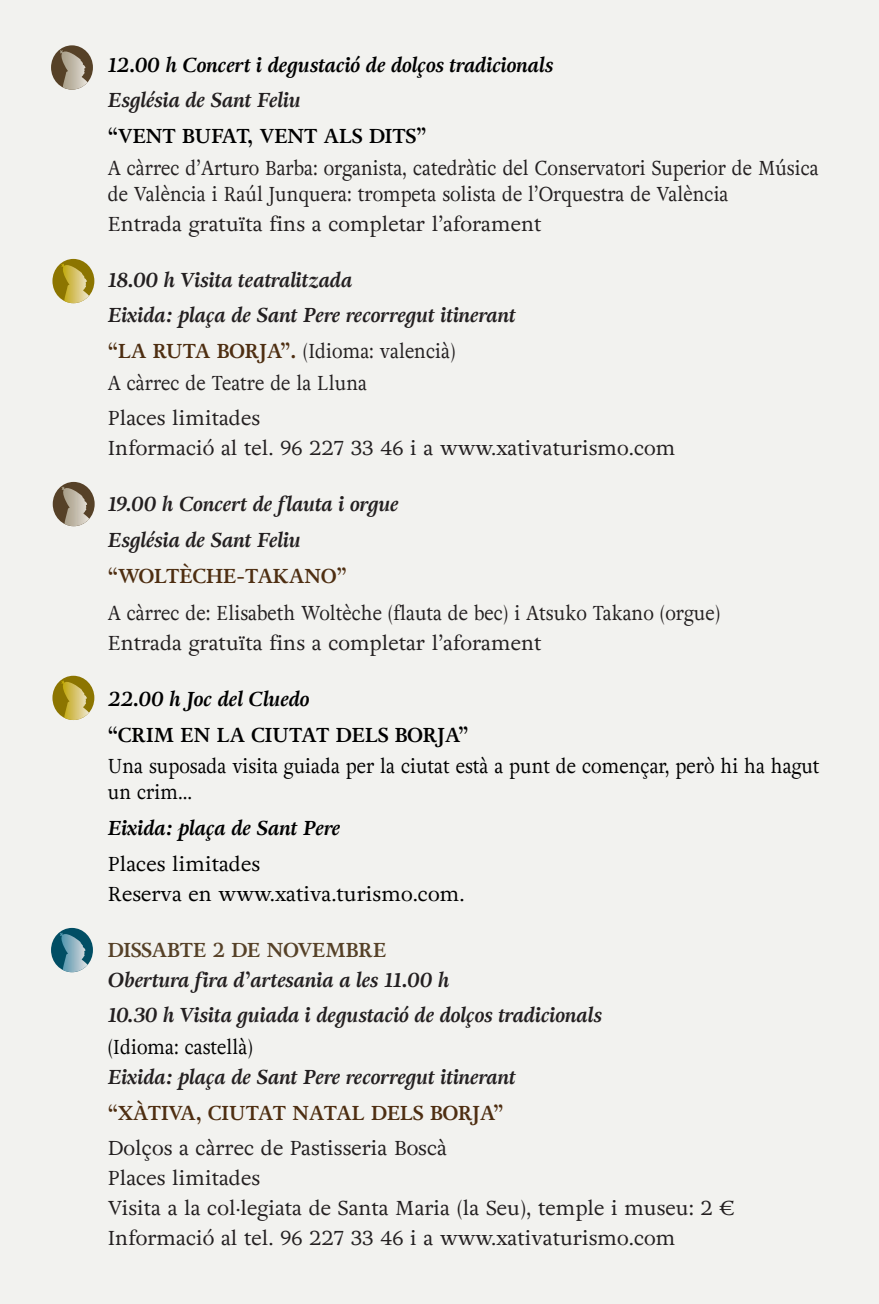
<style>
.page{position:relative;width:879px;height:1304px;background:#f2f2ef}
.page>*{position:absolute;margin:0;border:0;box-sizing:border-box;transform-origin:0 0}
.AA-TEXT{font:20px "Adriane Text W01";color:#231f20}
.AA-lloc_i_HORA{font:italic 700 20px "Adriane Text W01";color:#231f20}
.aa-text-sub{font:20px/26px "Adriane Text W01";color:#231f20;scale:.9 1}
.aa-text-sub-2{font:20px/26px "Adriane Text W01";color:#000;scale:.9 1}
.AA-lloc_i_HORA-2{font:italic 700 20px "Adriane Text W01";color:#000}
.aa-titol_activitat{font:700 20px "Adriane Text W01";color:#000}
.AA-TEXT-2{font:20px "Adriane Text W01";color:#000}
.aa-titol_activitat-2{font:700 20px "Adriane Text W01";color:#4e2e11}
.aa-titol_activitat-3{font:20px "Adriane Text W01";color:#231f20;scale:.9 1}
.aa-dia{font:700 20px "Adriane Text W01";color:#564127}
.s1{font-weight:700;color:#4e2e11}
</style>
<div class="page">
<div style="left:52px;top:259px;width:42px;height:44px;background:#8c7500;border-radius:50%"></div>
<svg style="left:61px;top:264px;width:28px;height:39px"></svg>
<div style="left:53px;top:482px;width:42px;height:44px;background:#564127;border-radius:50%"></div>
<svg style="left:62px;top:487px;width:27px;height:39px"></svg>
<div style="left:51px;top:45px;width:42px;height:45px;background:#564127;border-radius:50%"></div>
<svg style="left:60px;top:50px;width:28px;height:40px"></svg>
<div style="left:52px;top:676px;width:42px;height:44px;background:#8c7500;border-radius:50%"></div>
<svg style="left:61px;top:681px;width:28px;height:39px"></svg>
<div style="left:51px;top:928px;width:42px;height:44px;background:#014e64;border-radius:50%"></div>
<svg style="left:60px;top:933px;width:28px;height:39px"></svg>
<p class="AA-lloc_i_HORA-2" style="left:108px;top:52px;width:447px">12.00 h Concert i degustació de dolços tradicionals</p>
<p class="AA-lloc_i_HORA" style="left:108px;top:88px;width:194px">Església de Sant Feliu</p>
<p class="aa-titol_activitat" style="left:108px;top:124px;width:320px">“VENT BUFAT, VENT ALS DITS”</p>
<p class="aa-text-sub" style="left:108px;top:155px;width:791px">A càrrec d’Arturo Barba: organista, catedràtic del Conservatori Superior de Música de València i Raúl Junquera: trompeta solista de l’Orquestra de València</p>
<p class="AA-TEXT" style="left:108px;top:211px;width:435px">Entrada gratuïta fins a completar l’aforament</p>
<p class="AA-lloc_i_HORA" style="left:108px;top:267px;width:246px">18.00 h Visita teatralitzada</p>
<p class="AA-lloc_i_HORA" style="left:108px;top:303px;width:409px">Eixida: plaça de Sant Pere recorregut itinerant</p>
<p class="aa-titol_activitat-3" style="left:108px;top:339px;width:388px"><span class="s1">“LA RUTA BORJA”.</span> (Idioma: valencià)</p>
<p class="aa-text-sub" style="left:108px;top:370px;width:290px">A càrrec de Teatre de la Lluna</p>
<p class="AA-TEXT" style="left:108px;top:406px;width:154px">Places limitades</p>
<p class="AA-TEXT" style="left:108px;top:436px;width:569px">Informació al tel. 96 227 33 46 i a www.xativaturismo.com</p>
<p class="AA-lloc_i_HORA" style="left:108px;top:492px;width:293px">19.00 h Concert de flauta i orgue</p>
<p class="AA-lloc_i_HORA" style="left:108px;top:528px;width:194px">Església de Sant Feliu</p>
<p class="aa-titol_activitat-2" style="left:108px;top:563px;width:240px">“WOLTÈCHE-TAKANO”</p>
<p class="aa-text-sub" style="left:108px;top:600px;width:682px">A càrrec de: Elisabeth Woltèche (flauta de bec) i Atsuko Takano (orgue)</p>
<p class="AA-TEXT" style="left:108px;top:631px;width:435px">Entrada gratuïta fins a completar l’aforament</p>
<p class="AA-lloc_i_HORA-2" style="left:108px;top:687px;width:203px">22.00 h Joc del Cluedo</p>
<p class="aa-titol_activitat" style="left:108px;top:722px;width:362px">“CRIM EN LA CIUTAT DELS BORJA”</p>
<p class="aa-text-sub-2" style="left:108px;top:754px;width:792px">Una suposada visita guiada per la ciutat està a punt de començar, però hi ha hagut un crim...</p>
<p class="AA-lloc_i_HORA-2" style="left:108px;top:816px;width:234px">Eixida: plaça de Sant Pere</p>
<p class="AA-TEXT-2" style="left:108px;top:851px;width:154px">Places limitades</p>
<p class="AA-TEXT-2" style="left:108px;top:881px;width:358px">Reserva en www.xativa.turismo.com.</p>
<p class="aa-dia" style="left:108px;top:937px;width:280px">DISSABTE 2 DE NOVEMBRE</p>
<p class="AA-lloc_i_HORA" style="left:108px;top:967px;width:343px">Obertura fira d’artesania a les 11.00 h</p>
<p class="AA-lloc_i_HORA" style="left:108px;top:1003px;width:496px">10.30 h Visita guiada i degustació de dolços tradicionals</p>
<p class="aa-text-sub-2" style="left:108px;top:1034px;width:163px">(Idioma: castellà)</p>
<p class="AA-lloc_i_HORA" style="left:108px;top:1065px;width:409px">Eixida: plaça de Sant Pere recorregut itinerant</p>
<p class="aa-titol_activitat-2" style="left:108px;top:1100px;width:397px">“XÀTIVA, CIUTAT NATAL DELS BORJA”</p>
<p class="AA-TEXT" style="left:108px;top:1136px;width:341px">Dolços a càrrec de Pastisseria Boscà</p>
<p class="AA-TEXT" style="left:108px;top:1166px;width:154px">Places limitades</p>
<p class="AA-TEXT" style="left:108px;top:1196px;width:628px">Visita a la col·legiata de Santa Maria (la Seu), temple i museu: 2 €</p>
<p class="AA-TEXT" style="left:108px;top:1226px;width:569px">Informació al tel. 96 227 33 46 i a www.xativaturismo.com</p>
</div>
